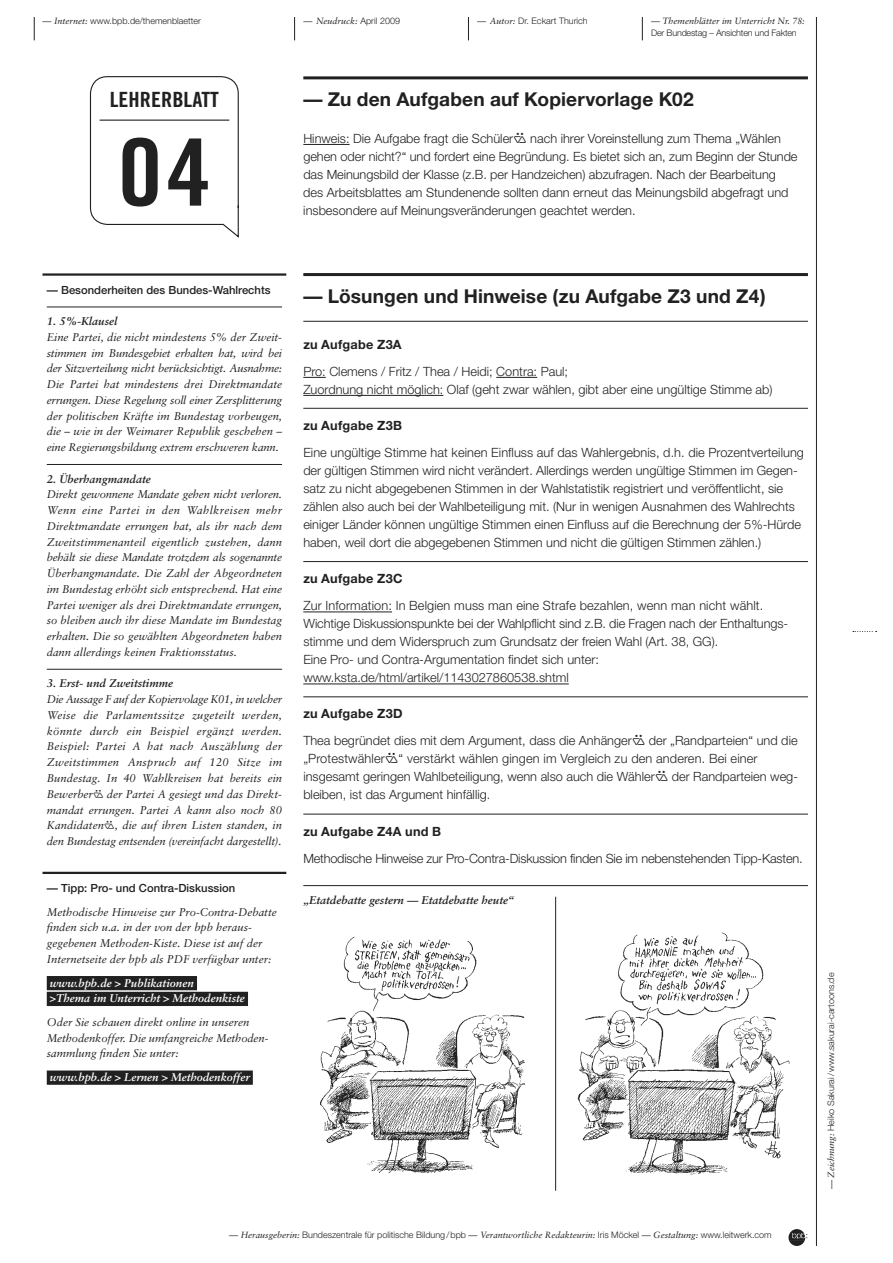
<style>
.page{position:relative;width:893px;height:1263px;background:#fff}
.page>*{position:absolute;margin:0;border:0;box-sizing:border-box;transform-origin:0 0}
.t1{font:93px "Trade Gothic Bold Cond Twenty";color:#212121;scale:1.07 1}
.t2{font:21px "Trade Gothic Bold Cond Twenty";color:#212121;scale:1.07 1}
.t3{font:700 19.2px "Helvetica Neue";letter-spacing:.005em;color:#212121}
.t4{font:300 12.75px/18px "Helvetica Neue";color:#212121}
.t5{font:700 12.75px "Helvetica Neue";letter-spacing:.02em;color:#212121}
.t6{font:italic 11.25px/15.8px "Sabon";color:#212121;text-align:justify}
.t7{font:italic 700 11.25px/15.8px "Sabon";color:#fff}
.t8{font:italic 700 11.25px "Sabon";color:#212121}
.t9{font:500 11.25px "Helvetica Neue";color:#212121}
.t10{font:300 9px "Helvetica Neue";color:#212121}
.t11{font:italic 9px "Sabon";color:#212121}
.t12{font:300 9px "Helvetica Neue";letter-spacing:-.02em;color:#212121}
.s1{font-family:"Sabon";font-weight:400;font-style:italic}
.s2{font-family:"Helvetica Neue";font-weight:300;font-style:normal}
.s3{font-family:"Iconmw 930";font-weight:400}
.s4{font-family:"Iconmw 930";font-style:normal;font-size:10.2px}
.s5{font-weight:700}
</style>
<div class="page">
<hr style="left:816px;top:17px;width:1px;height:1229px;background:#212121">
<svg style="left:468px;top:17px;width:1px;height:23px"></svg>
<svg style="left:294px;top:17px;width:1px;height:23px"></svg>
<svg style="left:34px;top:17px;width:1px;height:23px"></svg>
<svg style="left:642px;top:17px;width:1px;height:23px"></svg>
<svg style="left:788px;top:1229px;width:19px;height:17px"></svg>
<svg style="left:853px;top:631px;width:24px;height:1px"></svg>
<hr style="left:303px;top:76px;width:505px;height:3px;background:#212121">
<hr style="left:303px;top:144px;width:47px;height:1px;background:#212121">
<hr style="left:43px;top:273px;width:243px;height:3px;background:#212121">
<hr style="left:47px;top:307px;width:235px;height:1px;background:#212121">
<hr style="left:47px;top:464px;width:235px;height:1px;background:#212121">
<hr style="left:47px;top:669px;width:235px;height:1px;background:#212121">
<svg style="left:83px;top:990px;width:165px;height:2px"></svg>
<hr style="left:43px;top:872px;width:243px;height:2px;background:#212121">
<div style="left:47px;top:976px;width:150px;height:14px;background:#212121"></div>
<div style="left:47px;top:992px;width:201px;height:14px;background:#212121"></div>
<div style="left:47px;top:1070px;width:206px;height:15px;background:#212121"></div>
<hr style="left:303px;top:273px;width:505px;height:3px;background:#212121">
<hr style="left:303px;top:321px;width:505px;height:1px;background:#212121">
<svg style="left:303px;top:377px;width:23px;height:1px"></svg>
<hr style="left:496px;top:377px;width:41px;height:1px;background:#212121">
<hr style="left:303px;top:395px;width:140px;height:1px;background:#212121">
<hr style="left:303px;top:408px;width:505px;height:1px;background:#212121">
<hr style="left:303px;top:561px;width:505px;height:1px;background:#212121">
<hr style="left:303px;top:612px;width:89px;height:1px;background:#212121">
<hr style="left:303px;top:684px;width:266px;height:1px;background:#212121">
<hr style="left:303px;top:696px;width:505px;height:1px;background:#212121">
<hr style="left:303px;top:814px;width:505px;height:1px;background:#212121">
<hr style="left:555px;top:897px;width:1px;height:294px;background:#212121">
<img style="left:320px;top:936px;width:205px;height:238px">
<img style="left:577px;top:932px;width:213px;height:243px">
<hr style="left:303px;top:885px;width:505px;height:1px;background:#212121">
<svg style="left:89px;top:76px;width:150px;height:161px"></svg>
<p class="t10" style="left:43px;top:15px;width:160px"><span class="s1">— Internet:</span> www.bpb.de/themenblaetter</p>
<p class="t11" style="left:303px;top:16px;width:98px">— Neudruck: <span class="s2">April 2009</span></p>
<p class="t10" style="left:477px;top:15px;width:112px"><span class="s1">— Autor:</span> Dr. Eckart Thurich</p>
<p class="t11" style="left:651px;top:16px;width:155px">— Themenblätter im Unterricht Nr. 78:</p>
<p class="t12" style="left:651px;top:27px;width:147px">Der Bundestag – Ansichten und Fakten</p>
<h2 class="t2" style="left:110px;top:86px;width:104px">LEHRERBLATT</h2>
<h1 class="t1" style="left:118px;top:116px;width:88px">0 4</h1>
<h3 class="t3" style="left:303px;top:88px;width:392px">— Zu den Aufgaben auf Kopiervorlage K02</h3>
<p class="t4" style="left:303px;top:129px;width:496px">Hinweis: Die Aufgabe fragt die Schüler<span class="s3">2</span> nach ihrer Voreinstellung zum Thema „Wählen gehen oder nicht?“ und fordert eine Begründung. Es bietet sich an, zum Beginn der Stunde das Meinungsbild der Klasse (z.B. per Handzeichen) abzufragen. Nach der Bearbeitung des Arbeitsblattes am Stundenende sollten dann erneut das Meinungsbild abgefragt und insbesondere auf Meinungsveränderungen geachtet werden.</p>
<p class="t9" style="left:47px;top:283px;width:225px">— Besonderheiten des Bundes-Wahlrechts</p>
<p class="t8" style="left:47px;top:314px;width:72px">1. 5%-Klausel</p>
<p class="t6" style="left:47px;top:329px;width:237px">Eine Partei, die nicht mindestens 5% der Zweit&shy;stimmen im Bundes gebiet erhalten hat, wird bei der Sitzverteilung nicht berück sichtigt. Ausnahme:<br>Die Partei hat mindestens drei Direktmandate errungen. Diese Regelung soll einer Zersplitterung der politischen Kräfte im Bundestag vorbeugen, die – wie in der Weimarer Republik geschehen – eine Regierungsbildung extrem erschweren kann.</p>
<p class="t8" style="left:47px;top:472px;width:105px">2. Überhangmandate</p>
<p class="t6" style="left:47px;top:487px;width:237px">Direkt gewonnene Mandate gehen nicht verloren.<br>Wenn eine Partei in den Wahlkreisen mehr Direktmandate errungen hat, als ihr nach dem Zweitstimmenanteil eigentlich zustehen, dann behält sie diese Mandate trotzdem als sogenannte Überhang mandate. Die Zahl der Abgeord neten im Bundestag erhöht sich entsprechend. Hat eine Partei weniger als drei Direktmandate errungen, so bleiben auch ihr diese Mandate im Bundestag erhalten. Die so gewählten Abgeordneten haben dann allerdings keinen Fraktionsstatus.</p>
<p class="t8" style="left:47px;top:677px;width:128px">3. Erst- und Zweitstimme</p>
<p class="t6" style="left:47px;top:691px;width:237px">Die Aussage F auf der Kopiervolage K01, in welcher Weise die Parlaments sitze zugeteilt werden, könnte durch ein Beispiel ergänzt werden.<br>Beispiel: Partei A hat nach Auszählung der Zweitstimmen Anspruch auf 120 Sitze im Bundestag. In 40 Wahlkreisen hat bereits ein Bewerber<span class="s4">2</span> der Partei A gesiegt und das Direkt&shy;mandat errungen. Partei A kann also noch 80<br>Kandidaten<span class="s4">2</span>, die auf ihren Listen standen, in den Bundestag entsenden (vereinfacht dargestellt).</p>
<p class="t9" style="left:47px;top:881px;width:190px">— Tipp: Pro- und Contra-Diskussion</p>
<p class="t6" style="left:47px;top:904px;width:231px;text-align:left">Methodische Hinweise zur Pro-Contra-Debatte finden sich u.a. in der von der bpb heraus&shy;gegebenen Methoden-Kiste. Diese ist auf der Internetseite der bpb als PDF ver fügbar unter:</p>
<p class="t7" style="left:50px;top:974px;width:196px">www.bpb.de &gt; Publikationen<br>&gt;Thema im Unterricht &gt; Methodenkiste</p>
<p class="t6" style="left:47px;top:1014px;width:223px;text-align:left">Oder Sie schauen direkt online in unseren<br>Methodenkoffer. Die umfangreiche Methoden&shy;sammlung finden Sie unter:</p>
<p class="t7" style="left:50px;top:1069px;width:201px">www.bpb.de &gt; Lernen &gt; Methodenkoffer</p>
<h3 class="t3" style="left:303px;top:284px;width:464px">— Lösungen und Hinweise (zu Aufgabe Z3 und Z4)</h3>
<p class="t5" style="left:303px;top:336px;width:100px">zu Aufgabe Z3A</p>
<p class="t4" style="left:303px;top:362px;width:471px">Pro: Clemens / Fritz / Thea / Heidi; Contra: Paul;<br>Zuordnung nicht möglich: Olaf (geht zwar wählen, gibt aber eine ungültige Stimme ab)</p>
<p class="t5" style="left:303px;top:417px;width:100px">zu Aufgabe Z3B</p>
<p class="t4" style="left:303px;top:443px;width:502px">Eine ungültige Stimme hat keinen Einfluss auf das Wahlergebnis, d.h. die Prozentverteilung der gültigen Stimmen wird nicht verändert. Allerdings werden ungültige Stimmen im Gegen&shy;satz zu nicht abgegebenen Stimmen in der Wahlstatistik registriert und veröffentlicht, sie zählen also auch bei der Wahlbeteiligung mit. (Nur in wenigen Ausnahmen des Wahlrechts einiger Länder können ungültige Stimmen einen Einfluss auf die Berechnung der 5%-Hürde haben, weil dort die abgegebenen Stimmen und nicht die gültigen Stimmen zählen.)</p>
<p class="t5" style="left:303px;top:571px;width:101px">zu Aufgabe Z3C</p>
<p class="t4" style="left:303px;top:596px;width:486px">Zur Information: In Belgien muss man eine Strafe bezahlen, wenn man nicht wählt.<br>Wichtige Diskussionspunkte bei der Wahlpflicht sind z.B. die Fragen nach der Enthaltungs&shy;stimme und dem Widerspruch zum Grundsatz der freien Wahl (Art. 38, GG).<br>Eine Pro- und Contra-Argumentation findet sich unter: www.ksta.de/html/artikel/1143027860538.shtml</p>
<p class="t4" style="left:303px;top:700px;width:496px;line-height:27px"><span class="s5">zu Aufgabe Z3D<br></span>Thea begründet dies mit dem Argument, dass die Anhänger<span class="s3">2</span> der „Randparteien“ und die</p>
<p class="t4" style="left:303px;top:749px;width:496px">„Protestwähler<span class="s3">2</span>“ verstärkt wählen gingen im Vergleich zu den anderen. Bei einer insgesamt geringen Wahlbeteiligung, wenn also auch die Wähler<span class="s3">2</span> der Randparteien weg&shy;bleiben, ist das Argument hinfällig.</p>
<p class="t5" style="left:303px;top:823px;width:139px">zu Aufgabe Z4A und B</p>
<p class="t4" style="left:303px;top:849px;width:501px">Methodische Hinweise zur Pro-Contra-Diskussion finden Sie im nebenstehenden Tipp-Kasten.</p>
<p class="t8" style="left:303px;top:893px;width:212px">„Etatdebatte gestern — Etatdebatte heute“</p>
<p class="t10" style="left:229px;top:1229px;width:544px"><span class="s1">— Herausgeberin:</span> Bundeszentrale für politische Bildung / bpb <span class="s1">— Verantwortliche Redakteurin:</span> Iris Möckel <span class="s1">— Gestaltung:</span> www.leitwerk.com</p>
<p class="t10" style="left:825px;top:1188px;width:217px;rotate:-90deg"><span class="s1">— Zeichnung:</span> Heiko Sakurai / www.sakurai-cartoons.de</p>
</div>
